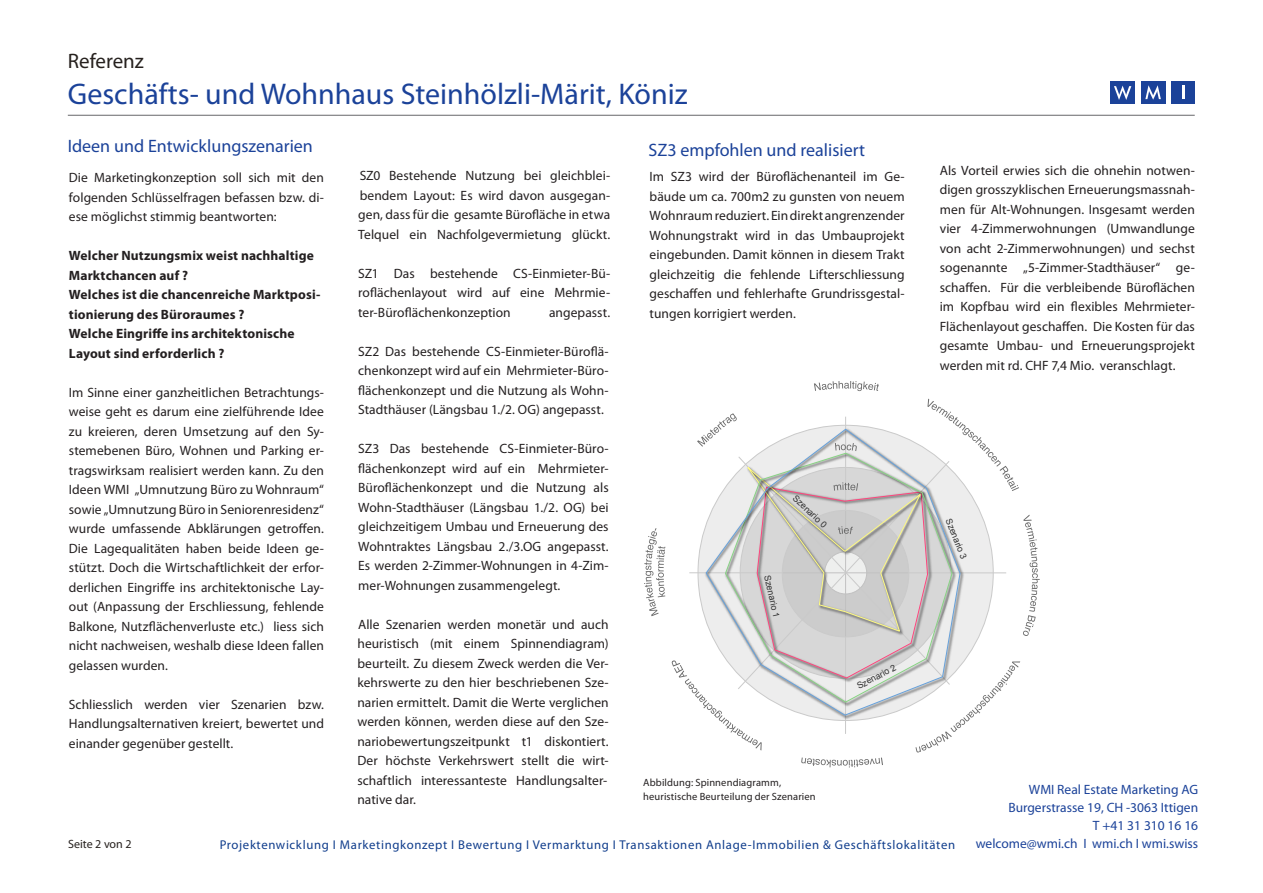
<style>
.page{position:relative;width:1263px;height:893px;background:#fff}
.page>*{position:absolute;margin:0;border:0;box-sizing:border-box;transform-origin:0 0}
.t1{font:30px "Myriad Pro";color:#1b4299}
.t2{font:21px "Myriad Pro";color:#26211e}
.t3{font:18px "Myriad Pro";color:#1b4299}
.t4{font:13.5px/19.5px "Myriad Pro";letter-spacing:.005em;color:#231f20;text-align:justify}
.t5{font:700 13.5px/19.5px "Myriad Pro";letter-spacing:.01em;color:#231f20}
.t6{font:13.5px "Myriad Pro";color:#1b4299}
.t7{font:12.75px "Myriad Pro";letter-spacing:.05em;color:#103d8c}
.t8{font:12px "Myriad Pro";color:#26211e}
.t9{font:10.5px/13.5px "Myriad Pro";letter-spacing:.015em;color:#231f20}
.t10{font:9px "Arial";color:#313131}
</style>
<div class="page">
<hr style="left:68px;top:115px;width:1127px;height:1px;background:#67676a">
<div style="left:1110px;top:81px;width:25px;height:23px;background:#1b4299"></div>
<div style="left:1141px;top:81px;width:24px;height:23px;background:#1b4299"></div>
<div style="left:1171px;top:81px;width:24px;height:23px;background:#1b4299"></div>
<svg style="left:1114px;top:86px;width:17px;height:14px"></svg>
<svg style="left:1182px;top:86px;width:2px;height:13px"></svg>
<svg style="left:1145px;top:85px;width:16px;height:15px"></svg>
<svg style="left:814px;top:381px;width:65px;height:10px"></svg>
<svg style="left:644px;top:528px;width:21px;height:88px"></svg>
<svg style="left:672px;top:399px;width:368px;height:368px"></svg>
<svg style="left:705px;top:429px;width:256px;height:287px"></svg>
<p class="t2" style="left:68px;top:48px;width:78px">Referenz</p>
<p class="t1" style="left:68px;top:75px;width:621px">Geschäfts- und Wohnhaus Steinhölzli-Märit, Köniz</p>
<p class="t3" style="left:68px;top:135px;width:247px">Ideen und Entwicklungszenarien</p>
<p class="t4" style="left:69px;top:168px;width:257px">Die Marketingkonzeption soll sich mit den folgenden Schlüsselfragen befassen bzw. di&shy;ese möglichst stimmig beantworten:</p>
<p class="t5" style="left:69px;top:246px;width:246px">Welcher Nutzungsmix weist nachhaltige<br>Marktchancen auf ?</p>
<p class="t5" style="left:69px;top:285px;width:253px">Welches ist die chancenreiche Marktposi&shy;tionierung des Büroraumes ?</p>
<p class="t5" style="left:69px;top:324px;width:227px">Welche Eingriffe ins architektonische<br>Layout sind erforderlich ?</p>
<p class="t4" style="left:69px;top:382px;width:257px">Im Sinne einer ganzheitlichen Betrachtungs&shy;weise geht es darum eine zielführende Idee zu kreieren, deren Umsetzung auf den Sy&shy;stemebenen Büro, Wohnen und Parking er&shy;tragswirksam realisiert werden kann. Zu den Ideen WMI „Umnutzung Büro zu Wohnraum“ sowie „Umnutzung Büro in Seniorenresidenz“ wurde umfassende Abklärungen getroffen.<br>Die Lagequalitäten haben beide Ideen ge&shy;stützt. Doch die Wirtschaftlichkeit der erfor&shy;derlichen Eingriffe ins architektonische Lay&shy;out (Anpassung der Erschliessung, fehlende Balkone, Nutzflächenverluste etc.) liess sich nicht nachweisen, weshalb diese Ideen fallen gelassen wurden.</p>
<p class="t4" style="left:69px;top:694px;width:257px">Schliesslich werden vier Szenarien bzw.<br>Handlungsalternativen kreiert, bewertet und einander gegenüber gestellt.</p>
<p class="t4" style="left:358px;top:166px;width:254px">SZ0 Bestehende Nutzung bei gleichblei&shy;bendem Layout: Es wird davon ausgegan&shy;gen, dass für die gesamte Bürofläche in etwa Telquel ein Nachfolgevermietung glückt.</p>
<p class="t4" style="left:358px;top:263px;width:254px">SZ1 Das bestehende CS-Einmieter-Bü&shy;roflächenlayout wird auf eine Mehrmie&shy;ter-Büroflächenkonzeption</p>
<p class="t4" style="left:549px;top:302px;width:63px">angepasst.</p>
<p class="t4" style="left:358px;top:341px;width:252px">SZ2 Das bestehende CS-Einmieter-Büroflä&shy;chenkonzept wird auf ein Mehrmieter-Büro&shy;flächenkonzept und die Nutzung als Wohn-Stadthäuser (Längsbau 1./2. OG) angepasst.</p>
<p class="t4" style="left:358px;top:439px;width:252px">SZ3 Das bestehende CS-Einmieter-Büro&shy;flächenkonzept wird auf ein Mehrmieter-Büroflächenkonzept und die Nutzung als Wohn-Stadthäuser (Längsbau 1./2. OG) bei gleichzeitigem Umbau und Erneuerung des Wohntraktes Längsbau 2./3.OG angepasst.<br>Es werden 2-Zimmer-Wohnungen in 4-Zim&shy;mer-Wohnungen zusammengelegt.</p>
<p class="t4" style="left:357px;top:614px;width:253px">Alle Szenarien werden monetär und auch heuristisch (mit einem Spinnendiagram) beurteilt. Zu diesem Zweck werden die Ver&shy;kehrswerte zu den hier beschriebenen Sze&shy;narien ermittelt. Damit die Werte verglichen werden können, werden diese auf den Sze&shy;nariobewertungszeitpunkt t1 diskontiert.<br>Der höchste Verkehrswert stellt die wirt&shy;schaftlich interessanteste Handlungsalter&shy;native dar.</p>
<p class="t3" style="left:648px;top:138px;width:218px">SZ3 empfohlen und realisiert</p>
<p class="t4" style="left:649px;top:167px;width:257px">Im SZ3 wird der Büroflächenanteil im Ge&shy;bäude um ca. 700m2 zu gunsten von neuem Wohnraum reduziert. Ein direkt angrenzender Wohnungstrakt wird in das Umbauprojekt eingebunden. Damit können in diesem Trakt gleichzeitig die fehlende Lifterschliessung geschaffen und fehlerhafte Grundrissgestal&shy;tungen korrigiert werden.</p>
<p class="t4" style="left:940px;top:160px;width:257px">Als Vorteil erwies sich die ohnehin notwen&shy;digen grosszyklischen Erneuerungsmassnah&shy;men für Alt-Wohnungen. Insgesamt werden vier 4-Zimmerwohnungen (Umwandlunge von acht 2-Zimmerwohnungen) und sechst sogenannte „5-Zimmer-Stadthäuser“ ge&shy;schaffen. Für die verbleibende Büroflächen im Kopfbau wird ein flexibles Mehrmieter-Flächenlayout geschaffen. Die Kosten für das gesamte Umbau- und Erneuerungsprojekt werden mit rd. CHF 7,4 Mio. veranschlagt.</p>
<p class="t10" style="left:798px;top:493px;width:44px;rotate:43deg">Szenario 0</p>
<p class="t10" style="left:772px;top:574px;width:44px;rotate:77deg">Szenario 1</p>
<p class="t10" style="left:855px;top:682px;width:44px;rotate:-28deg">Szenario 2</p>
<p class="t10" style="left:953px;top:517px;width:44px;rotate:68deg">Szenario 3</p>
<p class="t9" style="left:643px;top:776px;width:174px">Abbildung: Spinnendiagramm, heuristische Beurteilung der Szenarien</p>
<p class="t6" style="left:1029px;top:781px;width:171px">WMI Real Estate Marketing AG</p>
<p class="t6" style="left:1008px;top:799px;width:191px">Burgerstrasse 19, CH -3063 Ittigen</p>
<p class="t6" style="left:1093px;top:817px;width:107px">T +41 31 310 16 16</p>
<p class="t8" style="left:68px;top:836px;width:65px">Seite 2 von 2</p>
<p class="t7" style="left:220px;top:837px;width:737px">Projektenwicklung I Marketingkonzept I Bewertung I Vermarktung I Transaktionen Anlage-Immobilien &amp; Geschäftslokalitäten</p>
<p class="t6" style="left:976px;top:835px;width:224px">welcome@wmi.ch I wmi.ch I wmi.swiss</p>
</div>
